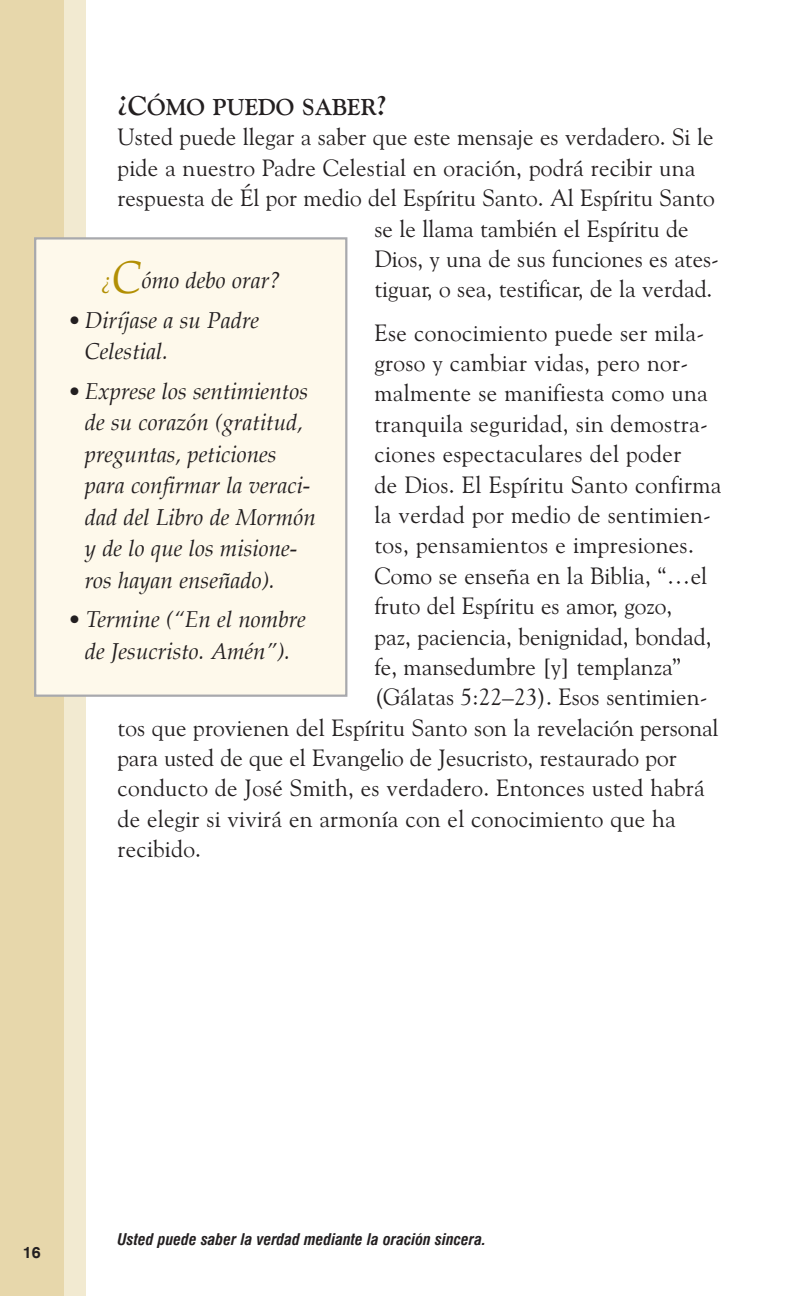
<style>
.page{position:relative;width:810px;height:1296px;background:#fff}
.page>*{position:absolute;margin:0;border:0;box-sizing:border-box;transform-origin:0 0}
.t1{font:23.62px "Goudy Old Style BT";letter-spacing:.005em;color:#231f20}
.t2{font:700 22.95px "Goudy Old Style BT";color:#231f20}
.t3{font:italic 22.5px/31.5px "Palatino";color:#231f20}
.t4{font:italic 700 condensed 15.75px "Swiss 721 BT";color:#231f20}
.t5{font:700 15.75px "Swiss 721 BT";color:#231f20}
.s1{font-size:27px}
.s2{color:#b28f03}
.s3{font-size:45px;color:#b28f03}
</style>
<div class="page">
<svg style="left:0;top:0;width:348px;height:1296px"></svg>
<p class="t2" style="left:117px;top:97px;width:271px"><span class="s1">¿C</span>ÓMO PUEDO SABER<span class="s1">?</span></p>
<p class="t1" style="left:117px;top:127px;width:598px">Usted puede llegar a saber que este mensaje es verdadero. Si le</p>
<p class="t1" style="left:117px;top:157px;width:579px">pide a nuestro Padre Celestial en oración, podrá recibir una</p>
<p class="t1" style="left:117px;top:188px;width:599px">respuesta de Él por medio del Espíritu Santo. Al Espíritu Santo</p>
<p class="t1" style="left:374px;top:218px;width:316px">se le llama también el Espíritu de</p>
<p class="t1" style="left:374px;top:248px;width:346px">Dios, y una de sus funciones es ates-</p>
<p class="t1" style="left:374px;top:279px;width:340px">tiguar, o sea, testificar, de la verdad.</p>
<p class="t1" style="left:374px;top:322px;width:331px">Ese conocimiento puede ser mila-</p>
<p class="t1" style="left:374px;top:353px;width:315px">groso y cambiar vidas, pero nor-</p>
<p class="t1" style="left:374px;top:383px;width:335px">malmente se manifiesta como una</p>
<p class="t1" style="left:374px;top:413px;width:335px">tranquila seguridad, sin demostra-</p>
<p class="t1" style="left:374px;top:444px;width:308px">ciones espectaculares del poder</p>
<p class="t1" style="left:374px;top:474px;width:349px">de Dios. El Espíritu Santo confirma</p>
<p class="t1" style="left:374px;top:504px;width:338px">la verdad por medio de sentimien-</p>
<p class="t1" style="left:374px;top:535px;width:321px">tos, pensamientos e impresiones.</p>
<p class="t1" style="left:374px;top:565px;width:334px">Como se enseña en la Biblia, “…el</p>
<p class="t1" style="left:374px;top:596px;width:299px">fruto del Espíritu es amor, gozo,</p>
<p class="t1" style="left:374px;top:626px;width:339px">paz, paciencia, benignidad, bondad,</p>
<p class="t1" style="left:374px;top:656px;width:308px">fe, mansedumbre [y] templanza”</p>
<p class="t1" style="left:374px;top:687px;width:335px">(Gálatas 5:22–23). Esos sentimien-</p>
<p class="t1" style="left:117px;top:717px;width:603px">tos que provienen del Espíritu Santo son la revelación personal</p>
<p class="t1" style="left:117px;top:748px;width:561px">para usted de que el Evangelio de Jesucristo, restaurado por</p>
<p class="t1" style="left:117px;top:778px;width:589px">conducto de José Smith, es verdadero. Entonces usted habrá</p>
<p class="t1" style="left:117px;top:808px;width:560px">de elegir si vivirá en armonía con el conocimiento que ha</p>
<p class="t1" style="left:117px;top:839px;width:85px">recibido.</p>
<p class="t3" style="left:101px;top:264px;width:182px"><span class="s2">¿</span><span class="s3">C</span>ómo debo orar?</p>
<p class="t3" style="left:85px;top:304px;width:176px;text-indent:-16px">• Diríjase a su Padre<br>Celestial.</p>
<p class="t3" style="left:85px;top:375px;width:232px;text-indent:-16px">• Exprese los sentimientos de su corazón (gratitud, preguntas, peticiones para confirmar la veraci&shy;dad del Libro de Mormón y de lo que los misione&shy;ros hayan enseñado).</p>
<p class="t3" style="left:69px;top:604px;width:239px;text-align:center">• Termine (“En el nombre de Jesucristo. Amén”).</p>
<p class="t5" style="left:23px;top:1243px;width:19px">16</p>
<p class="t4" style="left:118px;top:1232px;width:370px">Usted puede saber la verdad mediante la oración sincera.</p>
</div>
